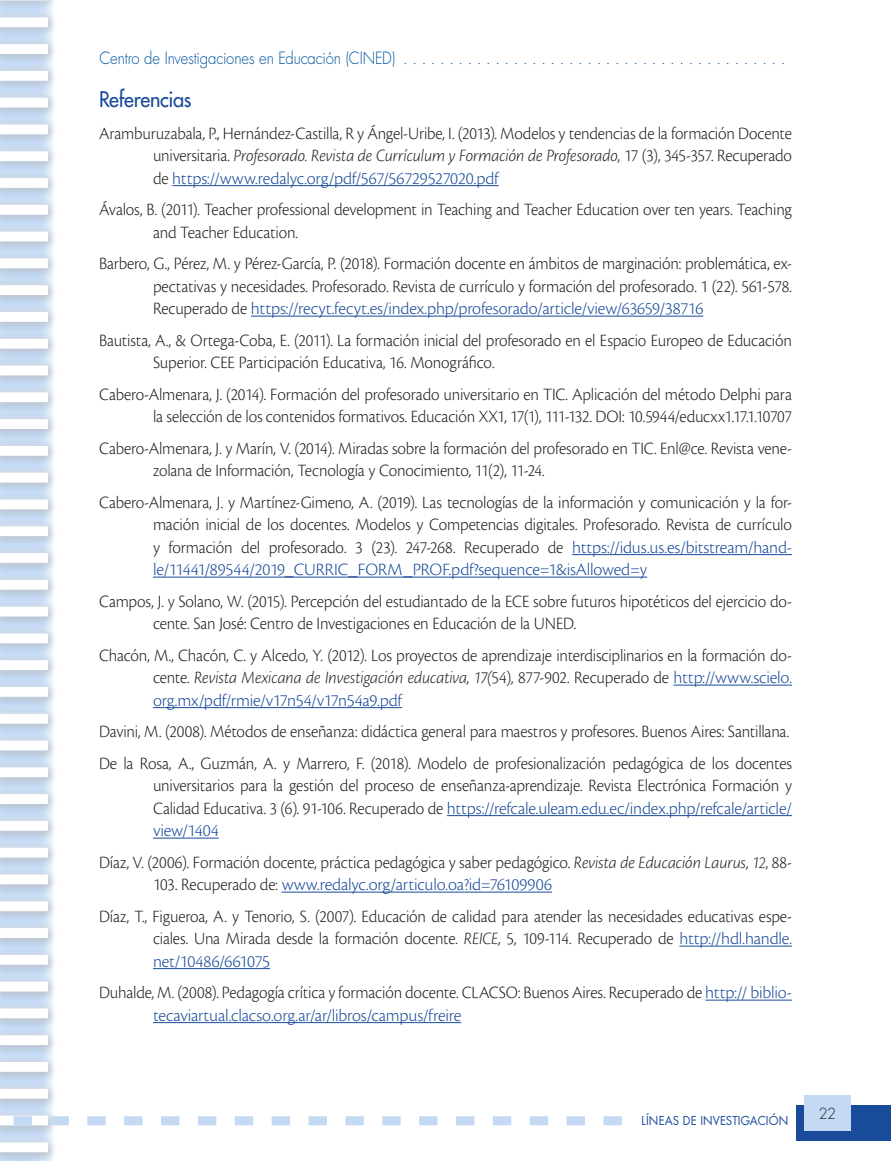
<style>
.page{position:relative;width:891px;height:1161px;background:#fff}
.page>*{position:absolute;margin:0;border:0;box-sizing:border-box;transform-origin:0 0}
.REFERENCIAS_TIT{font:500 21px "Futura Std";letter-spacing:-.015em;color:#194b9b;scale:.95 1}
.BIBLIOGRAFIA{font:300 18px/22.5px "Cronos Pro";letter-spacing:-.01em;color:#231f20;text-align:justify;scale:.95 1}
.t1{font:300 16.5px "Futura Std";letter-spacing:-.01em;color:#0153a0;scale:.9 1}
.t2{font:300 15px "Futura Std";color:#231f20;scale:.95 1}
.t3{font:12px "Futura Std";letter-spacing:.01em;color:#194b9b;scale:.95 1}
.s1{font-style:italic}
.s2{color:#194b9b}
</style>
<div class="page">
<div style="left:796px;top:1105px;width:95px;height:35px;background:#194b9b"></div>
<div style="left:804px;top:1095px;width:46px;height:35px;background:#c4daf4"></div>
<div style="left:0;top:0;width:57px;height:1161px;background:#fff;opacity:.75"></div>
<hr style="left:0;top:0;width:48px;height:1px;background:#fff">
<div style="left:0;top:17px;width:48px;height:10px;background:#fff"></div>
<div style="left:0;top:44px;width:48px;height:10px;background:#fff"></div>
<div style="left:0;top:71px;width:48px;height:10px;background:#fff"></div>
<div style="left:0;top:98px;width:48px;height:10px;background:#fff"></div>
<div style="left:0;top:125px;width:48px;height:9px;background:#fff"></div>
<div style="left:0;top:151px;width:48px;height:10px;background:#fff"></div>
<div style="left:0;top:178px;width:48px;height:10px;background:#fff"></div>
<div style="left:0;top:205px;width:48px;height:10px;background:#fff"></div>
<div style="left:0;top:232px;width:48px;height:9px;background:#fff"></div>
<div style="left:0;top:258px;width:48px;height:10px;background:#fff"></div>
<div style="left:0;top:285px;width:48px;height:10px;background:#fff"></div>
<div style="left:0;top:312px;width:48px;height:10px;background:#fff"></div>
<div style="left:0;top:339px;width:48px;height:10px;background:#fff"></div>
<div style="left:0;top:366px;width:48px;height:9px;background:#fff"></div>
<div style="left:0;top:392px;width:48px;height:10px;background:#fff"></div>
<div style="left:0;top:419px;width:48px;height:10px;background:#fff"></div>
<div style="left:0;top:446px;width:48px;height:10px;background:#fff"></div>
<div style="left:0;top:473px;width:48px;height:10px;background:#fff"></div>
<div style="left:0;top:500px;width:48px;height:9px;background:#fff"></div>
<div style="left:0;top:526px;width:48px;height:10px;background:#fff"></div>
<div style="left:0;top:553px;width:48px;height:10px;background:#fff"></div>
<div style="left:0;top:580px;width:48px;height:10px;background:#fff"></div>
<div style="left:0;top:607px;width:48px;height:9px;background:#fff"></div>
<div style="left:0;top:633px;width:48px;height:10px;background:#fff"></div>
<div style="left:0;top:660px;width:48px;height:10px;background:#fff"></div>
<div style="left:0;top:687px;width:48px;height:10px;background:#fff"></div>
<div style="left:0;top:714px;width:48px;height:10px;background:#fff"></div>
<div style="left:0;top:741px;width:48px;height:9px;background:#fff"></div>
<div style="left:0;top:767px;width:48px;height:10px;background:#fff"></div>
<div style="left:0;top:794px;width:48px;height:10px;background:#fff"></div>
<div style="left:0;top:821px;width:48px;height:10px;background:#fff"></div>
<div style="left:0;top:848px;width:48px;height:10px;background:#fff"></div>
<div style="left:0;top:875px;width:48px;height:9px;background:#fff"></div>
<div style="left:0;top:901px;width:48px;height:10px;background:#fff"></div>
<div style="left:0;top:928px;width:48px;height:10px;background:#fff"></div>
<div style="left:0;top:955px;width:48px;height:10px;background:#fff"></div>
<div style="left:0;top:982px;width:48px;height:9px;background:#fff"></div>
<div style="left:0;top:1008px;width:48px;height:10px;background:#fff"></div>
<div style="left:0;top:1035px;width:48px;height:10px;background:#fff"></div>
<div style="left:0;top:1062px;width:48px;height:10px;background:#fff"></div>
<div style="left:0;top:1089px;width:48px;height:10px;background:#fff"></div>
<div style="left:0;top:1142px;width:48px;height:10px;background:#fff"></div>
<hr style="left:0;top:1160px;width:48px;height:1px;background:#fff">
<svg style="left:0;top:1116px;width:622px;height:9px"></svg>
<hr style="left:172px;top:185px;width:327px;height:1px;background:#194b9b">
<hr style="left:251px;top:316px;width:452px;height:1px;background:#194b9b">
<hr style="left:572px;top:554px;width:220px;height:1px;background:#194b9b">
<hr style="left:153px;top:577px;width:494px;height:1px;background:#194b9b">
<hr style="left:674px;top:685px;width:118px;height:1px;background:#194b9b">
<hr style="left:153px;top:707px;width:249px;height:1px;background:#194b9b">
<hr style="left:447px;top:815px;width:345px;height:1px;background:#194b9b">
<hr style="left:153px;top:838px;width:66px;height:1px;background:#194b9b">
<hr style="left:282px;top:892px;width:270px;height:1px;background:#194b9b">
<hr style="left:679px;top:946px;width:113px;height:1px;background:#194b9b">
<hr style="left:153px;top:968px;width:117px;height:1px;background:#194b9b">
<hr style="left:705px;top:1000px;width:87px;height:1px;background:#194b9b">
<hr style="left:153px;top:1022px;width:308px;height:1px;background:#194b9b">
<p class="t1" style="left:99px;top:48px;width:764px">Centro de Investigaciones en Educación (CINED) . . . . . . . . . . . . . . . . . . . . . . . . . . . . . . . . . . . . . . . . . .</p>
<p class="REFERENCIAS_TIT" style="left:99px;top:86px;width:99px">Referencias</p>
<p class="BIBLIOGRAFIA" style="left:153px;top:122px;width:674px;text-indent:-54px">Aramburuzabala, P., Hernández-Castilla, R y Ángel-Uribe, I. (2013). Modelos y tendencias de la formación Docente universitaria. <span class="s1">Profesorado. Revista de Currículum y Formación de Profesorado,</span> 17 (3), 345-357. Recuperado de <span class="s2">https://www.redalyc.org/pdf/567/56729527020.pdf</span></p>
<p class="BIBLIOGRAFIA" style="left:153px;top:198px;width:674px;text-indent:-54px">Ávalos, B. (2011). Teacher professional development in Teaching and Teacher Education over ten years. Teaching and Teacher Education.</p>
<p class="BIBLIOGRAFIA" style="left:153px;top:252px;width:674px;text-indent:-54px">Barbero, G., Pérez, M. y Pérez-García, P. (2018). Formación docente en ámbitos de marginación: problemática, ex&shy;pectativas y necesidades. Profesorado. Revista de currículo y formación del profesorado. 1 (22). 561-578.<br>Recuperado de <span class="s2">https://recyt.fecyt.es/index.php/profesorado/article/view/63659/38716</span></p>
<p class="BIBLIOGRAFIA" style="left:153px;top:329px;width:674px;text-indent:-54px">Bautista, A., &amp; Ortega-Coba, E. (2011). La formación inicial del profesorado en el Espacio Europeo de Educación<br>Superior. CEE Participación Educativa, 16. Monográfico.</p>
<p class="BIBLIOGRAFIA" style="left:99px;top:383px;width:731px;text-align:right">Cabero-Almenara, J. (2014). Formación del profesorado universitario en TIC. Aplicación del método Delphi para la selección de los contenidos formativos. Educación XX1, 17(1), 111-132. DOI: 10.5944/educxx1.17.1.10707</p>
<p class="BIBLIOGRAFIA" style="left:153px;top:437px;width:674px;text-indent:-54px">Cabero-Almenara, J. y Marín, V. (2014). Miradas sobre la formación del profesorado en TIC. Enl@ce. Revista vene&shy;zolana de Información, Tecnología y Conocimiento, 11(2), 11-24.</p>
<p class="BIBLIOGRAFIA" style="left:153px;top:491px;width:674px;text-indent:-54px">Cabero-Almenara, J. y Martínez-Gimeno, A. (2019). Las tecnologías de la información y comunicación y la for&shy;mación inicial de los docentes. Modelos y Competencias digitales. Profesorado. Revista de currículo y formación del profesorado. 3 (23). 247-268. Recuperado de <span class="s2">https://idus.us.es/bitstream/hand&shy;le/11441/89544/2019_CURRIC_FORM_PROF.pdf?sequence=1&amp;isAllowed=y</span></p>
<p class="BIBLIOGRAFIA" style="left:153px;top:590px;width:674px;text-indent:-54px">Campos, J. y Solano, W. (2015). Percepción del estudiantado de la ECE sobre futuros hipotéticos del ejercicio do&shy;cente. San José: Centro de Investigaciones en Educación de la UNED.</p>
<p class="BIBLIOGRAFIA" style="left:153px;top:644px;width:674px;text-indent:-54px">Chacón, M., Chacón, C. y Alcedo, Y. (2012). Los proyectos de aprendizaje interdisciplinarios en la formación do&shy;cente. <span class="s1">Revista Mexicana de Investigación educativa, 17(</span>54), 877-902. Recuperado de <span class="s2">http://www.scielo. org.mx/pdf/rmie/v17n54/v17n54a9.pdf</span></p>
<p class="BIBLIOGRAFIA" style="left:99px;top:720px;width:728px">Davini, M. (2008). Métodos de enseñanza: didáctica general para maestros y profesores. Buenos Aires: Santillana.</p>
<p class="BIBLIOGRAFIA" style="left:153px;top:752px;width:674px;text-indent:-54px">De la Rosa, A., Guzmán, A. y Marrero, F. (2018). Modelo de profesionalización pedagógica de los docentes universitarios para la gestión del proceso de enseñanza-aprendizaje. Revista Electrónica Formación y Calidad Educativa. 3 (6). 91-106. Recuperado de <span class="s2">https://refcale.uleam.edu.ec/index.php/refcale/article/ view/1404</span></p>
<p class="BIBLIOGRAFIA" style="left:153px;top:851px;width:674px;text-indent:-54px">Díaz, V. (2006). Formación docente, práctica pedagógica y saber pedagógico. <span class="s1">Revista de Educación Laurus, 12</span>, 88-<br>103. Recuperado de: <span class="s2">www.redalyc.org/articulo.oa?id=76109906</span></p>
<p class="BIBLIOGRAFIA" style="left:153px;top:905px;width:674px;text-indent:-54px">Díaz, T., Figueroa, A. y Tenorio, S. (2007). Educación de calidad para atender las necesidades educativas espe&shy;ciales. Una Mirada desde la formación docente. <span class="s1">REICE</span>, 5, 109-114. Recuperado de <span class="s2">http://hdl.handle. net/10486/661075</span></p>
<p class="BIBLIOGRAFIA" style="left:153px;top:981px;width:674px;text-indent:-54px">Duhalde, M. (2008). Pedagogía crítica y formación docente. CLACSO: Buenos Aires. Recuperado de <span class="s2">http:// biblio&shy;tecaviartual.clacso.org.ar/ar/libros/campus/freire</span></p>
<p class="t3" style="left:642px;top:1113px;width:156px">LÍNEAS DE INVESTIGACIÓN</p>
<p class="t2" style="left:819px;top:1104px;width:20px">22</p>
</div>
